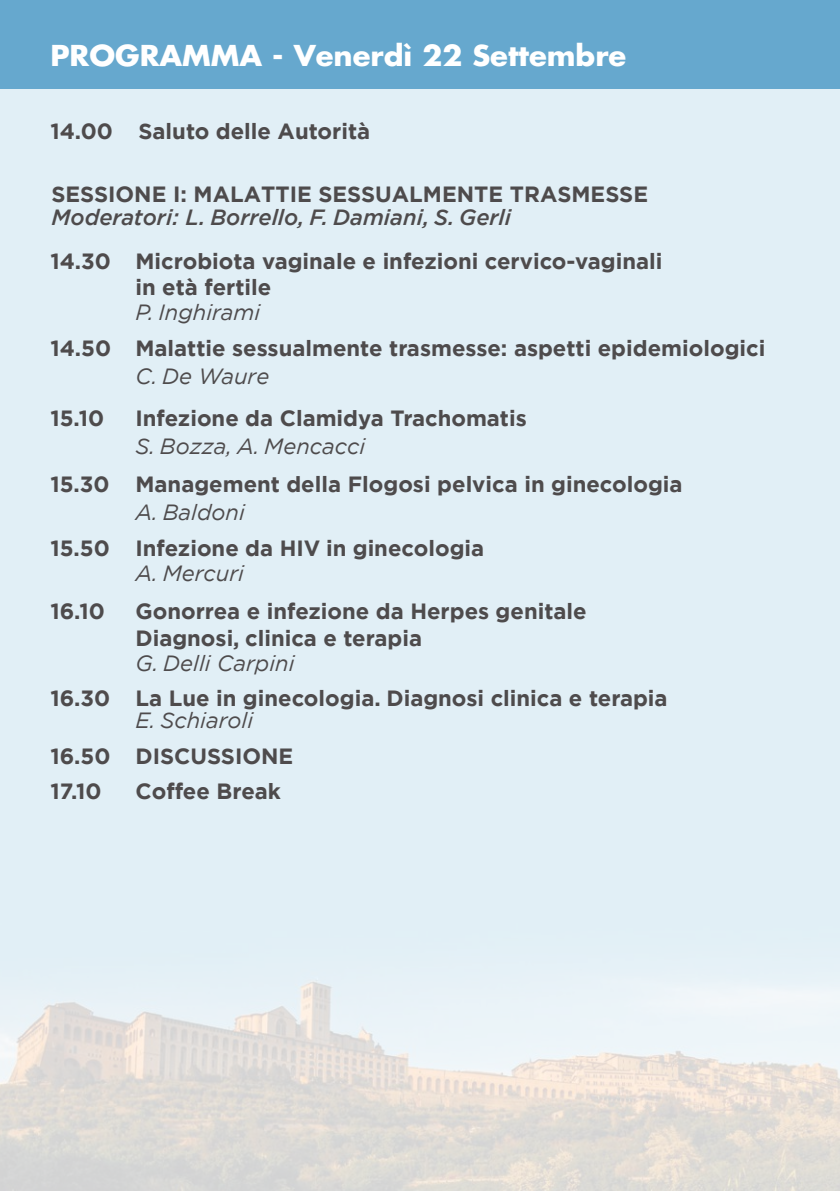
<style>
.page{position:relative;width:840px;height:1191px;background:#fff}
.page>*{position:absolute;margin:0;border:0;box-sizing:border-box;transform-origin:0 0}
.t1{font:700 28px "Futura";color:#fff;scale:1.04 1}
.t2{font:700 22px/26.4px "Gotham";color:#4e4b4c}
.t3{font:italic 22px "Gotham";color:#4e4b4c}
.t4{font:italic 500 22px "Gotham";color:#4e4b4c}
</style>
<div class="page">
<img style="left:0;top:88px;width:839px;height:1103px">
<div style="left:0;top:0;width:839px;height:88px;background:#66a8ce"></div>
<p class="t1" style="left:50px;top:37px;width:555px">PROGRAMMA - Venerdì 22 Settembre</p>
<p class="t2" style="left:50px;top:118px;width:321px">14.00 Saluto delle Autorità</p>
<p class="t2" style="left:51px;top:181px;width:598px">SESSIONE I: MALATTIE SESSUALMENTE TRASMESSE</p>
<p class="t4" style="left:51px;top:203px;width:461px">Moderatori: L. Borrello, F. Damiani, S. Gerli</p>
<p class="t2" style="left:50px;top:247px;width:62px">14.30</p>
<p class="t3" style="left:135px;top:298px;width:126px">P. Inghirami</p>
<p class="t2" style="left:135px;top:247px;width:528px">Microbiota vaginale e infezioni cervico-vaginali in età fertile</p>
<p class="t2" style="left:50px;top:334px;width:62px">14.50</p>
<p class="t2" style="left:135px;top:334px;width:631px">Malattie sessualmente trasmesse: aspetti epidemiologici</p>
<p class="t3" style="left:135px;top:362px;width:135px">C. De Waure</p>
<p class="t2" style="left:50px;top:405px;width:55px">15.10</p>
<p class="t2" style="left:135px;top:405px;width:392px">Infezione da Clamidya Trachomatis</p>
<p class="t3" style="left:135px;top:432px;width:231px">S. Bozza, A. Mencacci</p>
<p class="t2" style="left:50px;top:471px;width:61px">15.30</p>
<p class="t2" style="left:135px;top:471px;width:548px">Management della Flogosi pelvica in ginecologia</p>
<p class="t3" style="left:135px;top:498px;width:111px">A. Baldoni</p>
<p class="t2" style="left:50px;top:534px;width:435px">15.50 Infezione da HIV in ginecologia</p>
<p class="t3" style="left:135px;top:559px;width:110px">A. Mercuri</p>
<p class="t2" style="left:50px;top:598px;width:56px">16.10</p>
<p class="t2" style="left:135px;top:598px;width:452px">Gonorrea e infezione da Herpes genitale<br>Diagnosi, clinica e terapia</p>
<p class="t3" style="left:135px;top:649px;width:160px">G. Delli Carpini</p>
<p class="t2" style="left:50px;top:685px;width:618px">16.30 La Lue in ginecologia. Diagnosi clinica e terapia</p>
<p class="t3" style="left:135px;top:706px;width:119px">E. Schiaroli</p>
<p class="t2" style="left:50px;top:737px;width:244px;line-height:35.8px">16.50 DISCUSSIONE<br>17.10</p>
<p class="t2" style="left:135px;top:778px;width:147px">Coffee Break</p>
</div>
